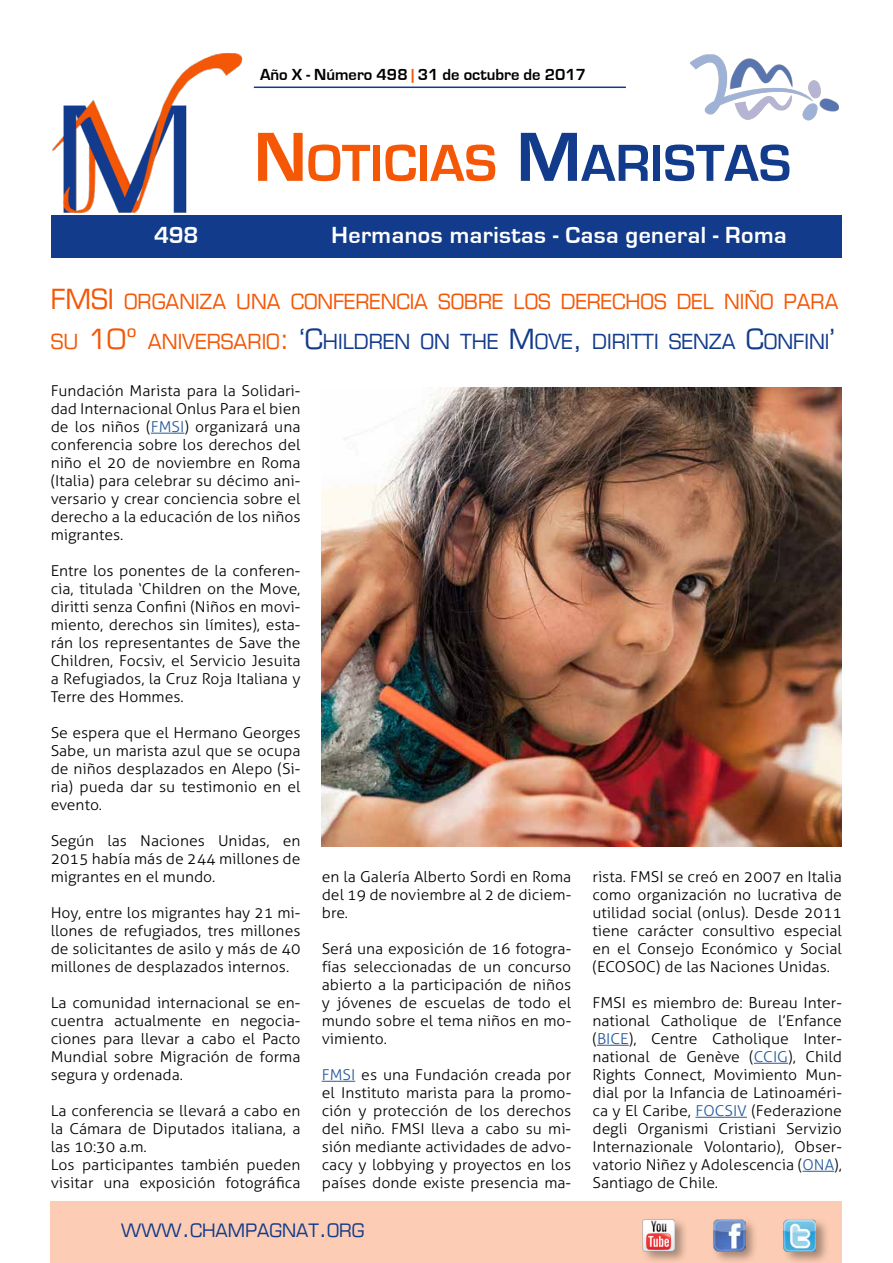
<style>
.page{position:relative;width:893px;height:1263px;background:#fff}
.page>*{position:absolute;margin:0;border:0;box-sizing:border-box;transform-origin:0 0}
.t1{font:700 54px "Eurostile";color:#f45706}
.t2{font:700 24px "Eurostile";letter-spacing:.02em;color:#fff}
.t3{font:20.25px/39.8px "Eurostile";color:#f45706}
.t4{font:18px "Eurostile";color:#123b8b}
.t5{font:700 16.5px "Eurostile";color:#000}
.t6{font:300 15px/18px "Aller";color:#000;text-align:justify;scale:1.05 1}
.s1{color:#f45706}
.s2{font-size:72px}
.s3{font-size:72px;color:#123b8b}
.s4{color:#123b8b}
.s5{font-size:27px}
.s6{font-size:27px;color:#123b8b}
.s7{color:#275b9b}
.s8{font-size:24px}
</style>
<div class="page">
<div style="left:51px;top:215px;width:791px;height:43px;background:#123b8b"></div>
<div style="left:50px;top:1201px;width:792px;height:62px;background:#fccdb4"></div>
<div style="left:711px;top:1217px;width:48px;height:46px;background:#000;opacity:.35"></div>
<img style="left:713px;top:1219px;width:32px;height:32px">
<div style="left:781px;top:1217px;width:49px;height:46px;background:#000;opacity:.35"></div>
<img style="left:784px;top:1219px;width:32px;height:32px">
<hr style="left:254px;top:87px;width:372px;height:1px;background:#123b8b">
<div style="left:641px;top:1217px;width:47px;height:46px;background:#000;opacity:.35"></div>
<img style="left:642px;top:1219px;width:33px;height:32px">
<img style="left:52px;top:53px;width:191px;height:160px">
<img style="left:690px;top:54px;width:149px;height:67px">
<hr style="left:151px;top:433px;width:33px;height:1px;background:#275b9b">
<hr style="left:322px;top:1081px;width:33px;height:1px;background:#275b9b">
<hr style="left:597px;top:1045px;width:32px;height:1px;background:#275b9b">
<hr style="left:754px;top:1063px;width:34px;height:1px;background:#275b9b">
<hr style="left:695px;top:1117px;width:52px;height:1px;background:#275b9b">
<hr style="left:802px;top:1171px;width:32px;height:1px;background:#275b9b">
<img style="left:322px;top:388px;width:520px;height:459px">
<p class="t5" style="left:260px;top:66px;width:328px">Año X - Número 498 <span class="s1">|</span> 31 de octubre de 2017</p>
<h1 class="t1" style="left:254px;top:134px;width:539px"><span class="s2">N</span>OTICIAS <span class="s3">M</span><span class="s4">ARISTAS</span></h1>
<h2 class="t2" style="left:154px;top:222px;width:46px">498</h2>
<h2 class="t2" style="left:332px;top:222px;width:457px">Hermanos maristas - Casa general - Roma</h2>
<h3 class="t3" style="left:51px;top:282px;width:789px"><span class="s5">FMSI</span> ORGANIZA UNA CONFERENCIA SOBRE LOS DERECHOS DEL NIÑO PARA<br>SU <span class="s5">10º</span> ANIVERSARIO<span class="s5">:</span> <span class="s6">‘C</span><span class="s4">HILDREN ON THE</span> <span class="s6">M</span><span class="s4">OVE</span><span class="s6">,</span> <span class="s4">DIRITTI SENZA</span> <span class="s6">C</span><span class="s4">ONFINI</span><span class="s6">’</span></h3>
<p class="t6" style="left:51px;top:382px;width:239px">Fundación Marista para la Solidari&shy;dad Internacional Onlus Para el bien de los niños (<span class="s7">FMSI</span>) organizará una conferencia sobre los derechos del niño el 20 de noviembre en Roma (Italia) para celebrar su décimo ani&shy;versario y crear conciencia sobre el derecho a la educación de los niños migrantes.</p>
<p class="t6" style="left:51px;top:562px;width:239px">Entre los ponentes de la conferen&shy;cia, titulada ‘Children on the Move, diritti senza Confini (Niños en movi&shy;miento, derechos sin límites), esta&shy;rán los representantes de Save the Children, Focsiv, el Servicio Jesuita a Refugiados, la Cruz Roja Italiana y Terre des Hommes.</p>
<p class="t6" style="left:51px;top:724px;width:239px">Se espera que el Hermano Georges Sabe, un marista azul que se ocupa de niños desplazados en Alepo (Si&shy;ria) pueda dar su testimonio en el evento.</p>
<p class="t6" style="left:51px;top:832px;width:239px">Según las Naciones Unidas, en 2015 había más de 244 millones de migrantes en el mundo.</p>
<p class="t6" style="left:51px;top:904px;width:239px">Hoy, entre los migrantes hay 21 mi&shy;llones de refugiados, tres millones de solicitantes de asilo y más de 40 millones de desplazados internos.</p>
<p class="t6" style="left:51px;top:994px;width:239px">La comunidad internacional se en&shy;cuentra actualmente en negocia&shy;ciones para llevar a cabo el Pacto Mundial sobre Migración de forma segura y ordenada.</p>
<p class="t6" style="left:51px;top:1102px;width:239px;text-align:left">La conferencia se llevará a cabo en la Cámara de Diputados italiana, a las 10:30 a.m.<br>Los participantes también pueden visitar una exposición fotográfica</p>
<p class="t6" style="left:322px;top:868px;width:239px">en la Galería Alberto Sordi en Roma del 19 de noviembre al 2 de diciem&shy;bre.</p>
<p class="t6" style="left:322px;top:940px;width:239px">Será una exposición de 16 fotogra&shy;fías seleccionadas de un concurso abierto a la participación de niños y jóvenes de escuelas de todo el mundo sobre el tema niños en mo&shy;vimiento.</p>
<p class="t6" style="left:322px;top:1066px;width:239px"><span class="s7">FMSI</span> es una Fundación creada por el Instituto marista para la promo&shy;ción y protección de los derechos del niño. FMSI lleva a cabo su mi&shy;sión mediante actividades de advo&shy;cacy y lobbying y proyectos en los países donde existe presencia ma-</p>
<p class="t6" style="left:592px;top:868px;width:239px">rista. FMSI se creó en 2007 en Italia como organización no lucrativa de utilidad social (onlus). Desde 2011 tiene carácter consultivo especial en el Consejo Económico y Social (ECOSOC) de las Naciones Unidas.</p>
<p class="t6" style="left:592px;top:994px;width:239px">FMSI es miembro de: Bureau Inter&shy;national Catholique de l’Enfance (<span class="s7">BICE</span>), Centre Catholique Inter&shy;national de Genève (<span class="s7">CCIG</span>), Child Rights Connect, Movimiento Mun&shy;dial por la Infancia de Latinoaméri&shy;ca y El Caribe, <span class="s7">FOCSIV</span> (Federazione degli Organismi Cristiani Servizio Internazionale Volontario), Obser&shy;vatorio Niñez y Adolescencia (<span class="s7">ONA</span>), Santiago de Chile.</p>
<p class="t4" style="left:121px;top:1219px;width:245px">WWW<span class="s8">.</span>CHAMPAGNAT<span class="s8">.</span>ORG</p>
</div>
